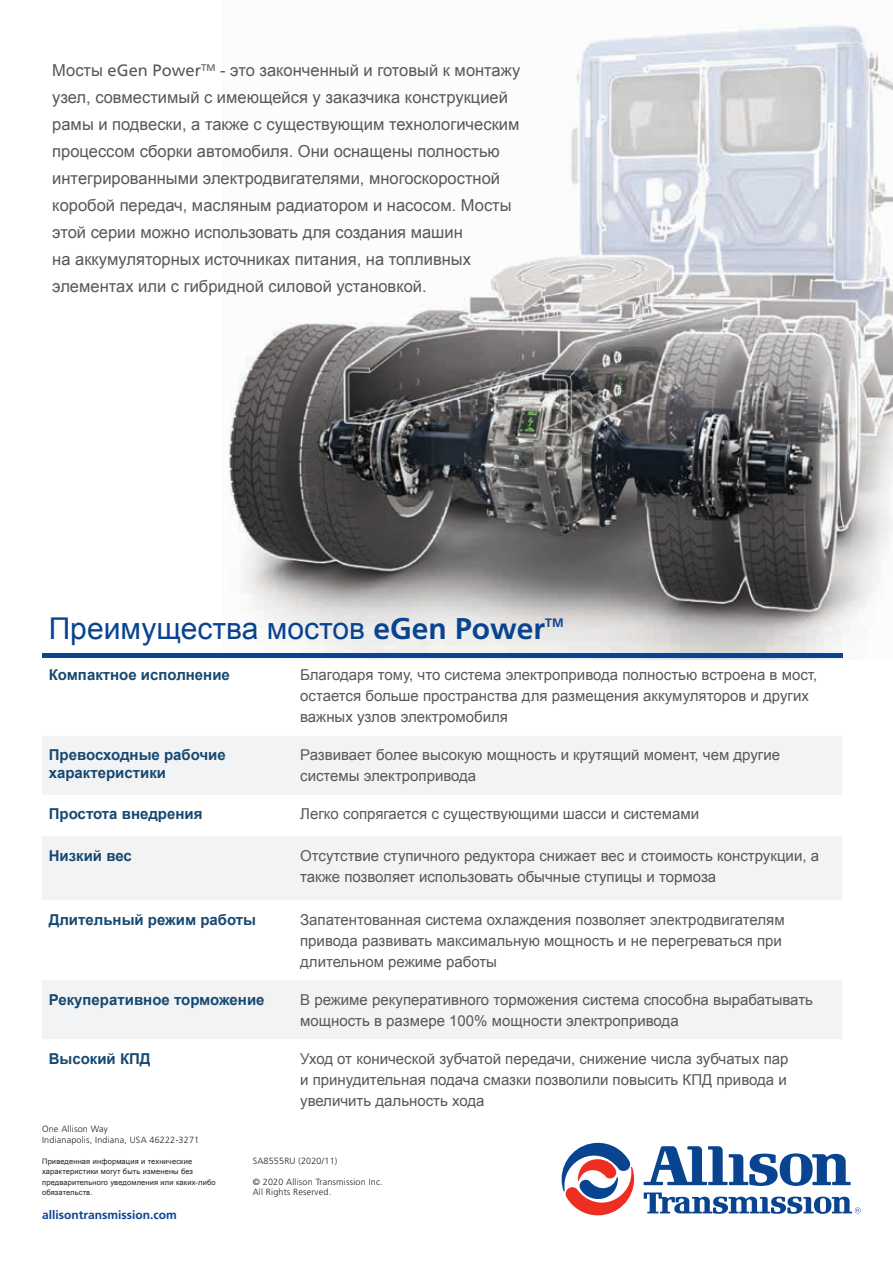
<style>
.page{position:relative;width:893px;height:1263px;background:#fff}
.page>*{position:absolute;margin:0;border:0;box-sizing:border-box;transform-origin:0 0}
.t1{font:30px "Arial";color:#094491}
.t2{font:16.5px/27px "Arial";color:#57585a}
.t3{font:15px/21px "Arial";color:#57585a}
.t4{font:700 15px/18px "Arial";color:#164871}
.t5{font:700 12.3px "Frutiger";color:#094491}
.t6{font:700 12px "Frutiger";color:#094491}
.t7{font:300 9px/10.5px "Frutiger";letter-spacing:.02em;color:#231f20}
.t8{font:7.5px/10.5px "Arial";letter-spacing:.02em;color:#231f20}
.s1{font-family:"Frutiger"}
.s2{font-family:"Frutiger";font-weight:700}
</style>
<div class="page">
<img style="left:222px;top:25px;width:671px;height:634px">
<svg style="left:561px;top:1142px;width:74px;height:74px"></svg>
<svg style="left:644px;top:1146px;width:207px;height:40px"></svg>
<svg style="left:644px;top:1192px;width:217px;height:22px"></svg>
<div style="left:42px;top:736px;width:800px;height:59px;background:#f2f3f4"></div>
<svg style="left:42px;top:837px;width:800px;height:202px;fill:#f2f3f4"></svg>
<hr style="left:42px;top:654px;width:245px;height:4px;background:#094491">
<hr style="left:287px;top:654px;width:555px;height:4px;background:#094491">
<p class="t2" style="left:52px;top:57px;width:469px">Мосты <span class="s1">eGen Power</span><sup>TM</sup> - это законченный и готовый к монтажу узел, совместимый с имеющейся у заказчика конструкцией рамы и подвески, а также с существующим технологическим процессом сборки автомобиля. Они оснащены полностью интегрированными электродвигателями, многоскоростной коробой передач, масляным радиатором и насосом. Мосты этой серии можно использовать для создания машин<br>на аккумуляторных источниках питания, на топливных элементах или с гибридной силовой установкой.</p>
<h1 class="t1" style="left:49px;top:609px;width:498px">Преимущества мостов <span class="s2">eGen Power</span></h1>
<p class="t5" style="left:545px;top:616px;width:20px">TM</p>
<p class="t4" style="left:49px;top:667px;width:183px">Компактное исполнение</p>
<p class="t3" style="left:300px;top:665px;width:519px">Благодаря тому, что система электропривода полностью встроена в мост, остается больше пространства для размещения аккумуляторов и других важных узлов электромобиля</p>
<p class="t4" style="left:49px;top:746px;width:179px">Превосходные рабочие характеристики</p>
<p class="t3" style="left:300px;top:745px;width:481px">Развивает более высокую мощность и крутящий момент, чем другие системы электропривода</p>
<p class="t4" style="left:49px;top:805px;width:155px">Простота внедрения</p>
<p class="t3" style="left:300px;top:804px;width:400px">Легко сопрягается с существующими шасси и системами</p>
<p class="t4" style="left:49px;top:847px;width:85px">Низкий вес</p>
<p class="t3" style="left:300px;top:845px;width:520px">Отсутствие ступичного редуктора снижает вес и стоимость конструкции, а также позволяет использовать обычные ступицы и тормоза</p>
<p class="t4" style="left:49px;top:911px;width:209px">Длительный режим работы</p>
<p class="t3" style="left:300px;top:909px;width:486px">Запатентованная система охлаждения позволяет электродвигателям привода развивать максимальную мощность и не перегреваться при длительном режиме работы</p>
<p class="t4" style="left:49px;top:991px;width:217px">Рекуперативное торможение</p>
<p class="t3" style="left:300px;top:989px;width:514px">В режиме рекуперативного торможения система способна вырабатывать мощность в размере 100% мощности электропривода</p>
<p class="t4" style="left:49px;top:1050px;width:103px">Высокий КПД</p>
<p class="t3" style="left:300px;top:1048px;width:490px;text-align:justify">Уход от конической зубчатой передачи, снижение числа зубчатых пар и принудительная подача смазки позволили повысить КПД привода и увеличить дальность хода</p>
<p class="t7" style="left:42px;top:1124px;width:159px">One Allison Way<br>Indianapolis, Indiana, USA 46222-3271</p>
<p class="t8" style="left:42px;top:1156px;width:175px">Приведенная информация и технические характеристики могут быть изменены без предварительного уведомления или каких-либо обязательств.</p>
<p class="t7" style="left:253px;top:1155px;width:86px">SA8555RU (2020/11)</p>
<p class="t7" style="left:253px;top:1176px;width:131px">© 2020 Allison Transmission Inc.<br>All Rights Reserved.</p>
<p class="t6" style="left:42px;top:1208px;width:136px">allisontransmission.com</p>
</div>
